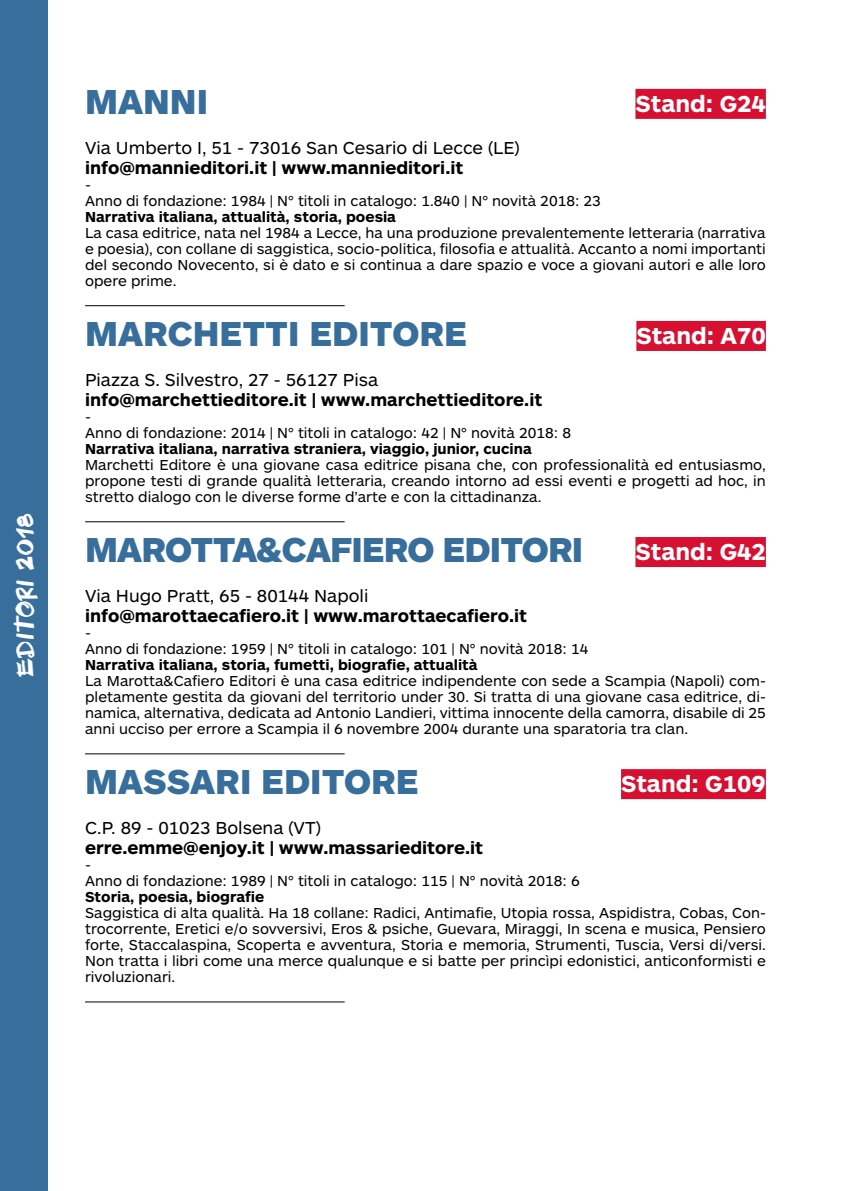
<style>
.page{position:relative;width:851px;height:1191px;background:#fff}
.page>*{position:absolute;margin:0;border:0;box-sizing:border-box;transform-origin:0 0}
.t1{font:900 36px "ARS Maquette Pro";color:#386e9b}
.t2{font:900 36px "ARS Maquette Pro";letter-spacing:-.025em;color:#386e9b}
.t3{font:700 24px "ARS Maquette Pro";color:#fff}
.t4{font:24px "Black Gull PBF";color:#fff}
.t5{font:700 18px "ARS Maquette Pro";color:#000}
.t6{font:18px "ARS Maquette Pro";color:#000}
.t7{font:15px/16px "ARS Maquette Pro";color:#000}
.t8{font:700 15px "ARS Maquette Pro";color:#000}
</style>
<div class="page">
<div style="left:635px;top:89px;width:130px;height:30px;background:#d70f30"></div>
<div style="left:636px;top:321px;width:129px;height:30px;background:#d70f30"></div>
<div style="left:635px;top:537px;width:130px;height:30px;background:#d70f30"></div>
<div style="left:621px;top:769px;width:144px;height:30px;background:#d70f30"></div>
<hr style="left:85px;top:305px;width:259px;height:1px;background:#000">
<hr style="left:85px;top:521px;width:259px;height:1px;background:#000">
<hr style="left:85px;top:753px;width:259px;height:1px;background:#000">
<hr style="left:85px;top:1001px;width:259px;height:1px;background:#000">
<div style="left:0;top:0;width:47px;height:1191px;background:#386e9b"></div>
<h2 class="t4" style="left:6px;top:677px;width:165px;rotate:-90deg">editori 2018</h2>
<h1 class="t1" style="left:85px;top:78px;width:124px">MANNI</h1>
<h2 class="t3" style="left:635px;top:88px;width:132px">Stand: G24</h2>
<p class="t6" style="left:85px;top:136px;width:436px">Via Umberto I, 51 - 73016 San Cesario di Lecce (LE)</p>
<p class="t5" style="left:85px;top:156px;width:379px">info@mannieditori.it | www.mannieditori.it</p>
<p class="t7" style="left:85px;top:176px;width:517px">-<br>Anno di fondazione: 1984 | N° titoli in catalogo: 1.840 | N° novità 2018: 23</p>
<p class="t8" style="left:85px;top:207px;width:312px">Narrativa italiana, attualità, storia, poesia</p>
<p class="t7" style="left:85px;top:224px;width:682px;text-align:justify">La casa editrice, nata nel 1984 a Lecce, ha una produzione prevalentemente letteraria (narrativa e poesia), con collane di saggistica, socio-politica, filosofia e attualità. Accanto a nomi importanti del secondo Novecento, si è dato e si continua a dare spazio e voce a giovani autori e alle loro opere prime.</p>
<h1 class="t1" style="left:85px;top:310px;width:383px">MARCHETTI EDITORE</h1>
<h2 class="t3" style="left:636px;top:320px;width:131px">Stand: A70</h2>
<p class="t6" style="left:85px;top:368px;width:295px">Piazza S. Silvestro, 27 - 56127 Pisa</p>
<p class="t5" style="left:85px;top:388px;width:458px">info@marchettieditore.it | www.marchettieditore.it</p>
<p class="t7" style="left:85px;top:408px;width:487px">-<br>Anno di fondazione: 2014 | N° titoli in catalogo: 42 | N° novità 2018: 8</p>
<p class="t8" style="left:85px;top:439px;width:448px">Narrativa italiana, narrativa straniera, viaggio, junior, cucina</p>
<p class="t7" style="left:85px;top:456px;width:682px;text-align:justify">Marchetti Editore è una giovane casa editrice pisana che, con professionalità ed entusiasmo, propone testi di grande qualità letteraria, creando intorno ad essi eventi e progetti ad hoc, in stretto dialogo con le diverse forme d’arte e con la cittadinanza.</p>
<h1 class="t2" style="left:85px;top:526px;width:499px">MAROTTA&amp;CAFIERO EDITORI</h1>
<h2 class="t3" style="left:635px;top:536px;width:132px">Stand: G42</h2>
<p class="t6" style="left:85px;top:584px;width:285px">Via Hugo Pratt, 65 - 80144 Napoli</p>
<p class="t5" style="left:85px;top:604px;width:443px">info@marottaecafiero.it | www.marottaecafiero.it</p>
<p class="t7" style="left:85px;top:624px;width:505px">-<br>Anno di fondazione: 1959 | N° titoli in catalogo: 101 | N° novità 2018: 14</p>
<p class="t8" style="left:85px;top:655px;width:394px">Narrativa italiana, storia, fumetti, biografie, attualità</p>
<p class="t7" style="left:85px;top:672px;width:682px;text-align:justify">La Marotta&amp;Cafiero Editori è una casa editrice indipendente con sede a Scampia (Napoli) com&shy;pletamente gestita da giovani del territorio under 30. Si tratta di una giovane casa editrice, di&shy;namica, alternativa, dedicata ad Antonio Landieri, vittima innocente della camorra, disabile di 25 anni ucciso per errore a Scampia il 6 novembre 2004 durante una sparatoria tra clan.</p>
<h1 class="t1" style="left:85px;top:758px;width:335px">MASSARI EDITORE</h1>
<h2 class="t3" style="left:621px;top:768px;width:146px">Stand: G109</h2>
<p class="t6" style="left:85px;top:816px;width:237px">C.P. 89 - 01023 Bolsena (VT)</p>
<p class="t5" style="left:85px;top:836px;width:399px">erre.emme@enjoy.it | www.massarieditore.it</p>
<p class="t7" style="left:85px;top:856px;width:496px">-<br>Anno di fondazione: 1989 | N° titoli in catalogo: 115 | N° novità 2018: 6</p>
<p class="t8" style="left:85px;top:887px;width:181px">Storia, poesia, biografie</p>
<p class="t7" style="left:85px;top:904px;width:682px;text-align:justify">Saggistica di alta qualità. Ha 18 collane: Radici, Antimafie, Utopia rossa, Aspidistra, Cobas, Con&shy;trocorrente, Eretici e/o sovversivi, Eros &amp; psiche, Guevara, Miraggi, In scena e musica, Pensiero forte, Staccalaspina, Scoperta e avventura, Storia e memoria, Strumenti, Tuscia, Versi di/versi.<br>Non tratta i libri come una merce qualunque e si batte per princìpi edonistici, anticonformisti e rivoluzionari.</p>
</div>
